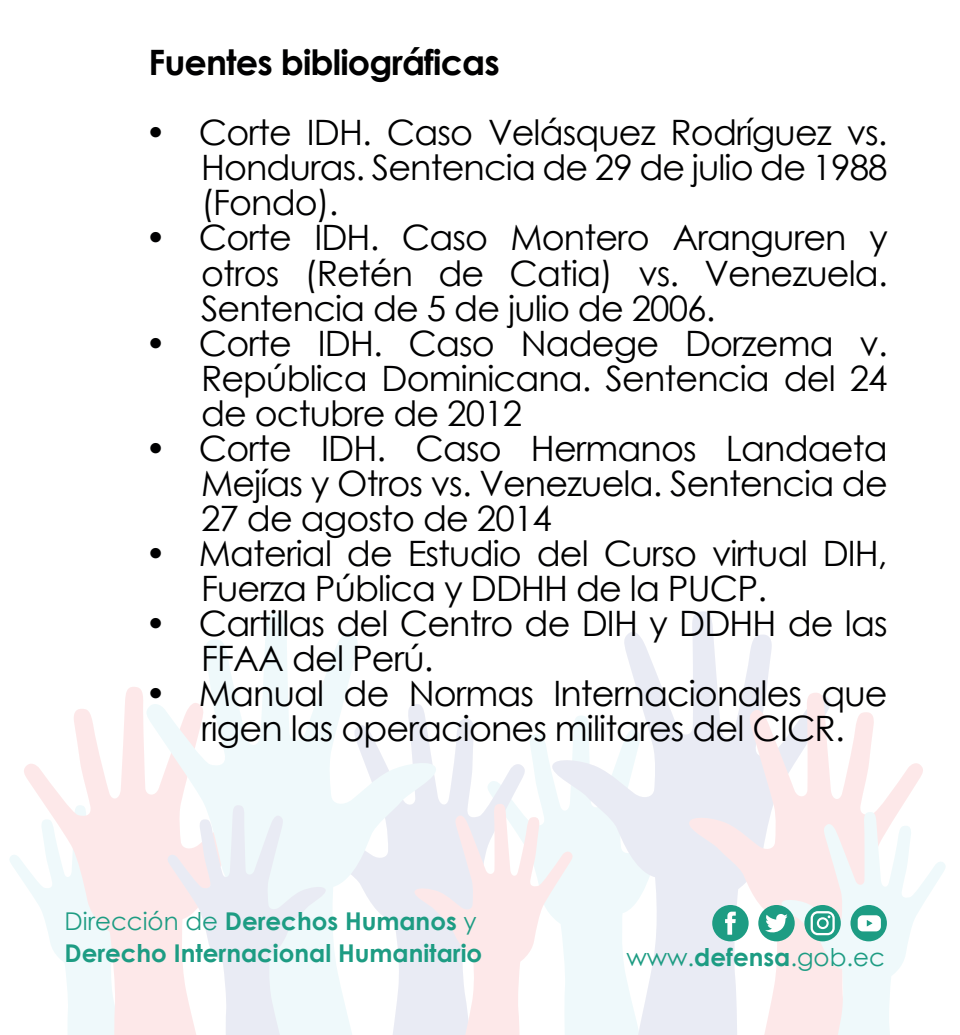
<style>
.page{position:relative;width:960px;height:1035px;background:#fff}
.page>*{position:absolute;margin:0;border:0;box-sizing:border-box;transform-origin:0 0}
.t1{font:35px/35px "Century Gothic";letter-spacing:-.025em;color:#000001;text-align:justify}
.t2{font:700 35px "Century Gothic";letter-spacing:-.025em;color:#000001}
.t3{font:700 24.5px/31.5px "Century Gothic";color:#1d9c83}
.t4{font:24.5px "Century Gothic";color:#1d9c83}
.s1{font-weight:400}
.s2{font-weight:700}
</style>
<div class="page">
<svg style="left:24px;top:687px;width:119px;height:118px"></svg>
<svg style="left:530px;top:734px;width:20px;height:70px"></svg>
<svg style="left:438px;top:719px;width:87px;height:85px"></svg>
<svg style="left:438px;top:804px;width:112px;height:230px"></svg>
<svg style="left:550px;top:611px;width:222px;height:423px"></svg>
<svg style="left:687px;top:692px;width:236px;height:342px"></svg>
<svg style="left:143px;top:614px;width:295px;height:420px"></svg>
<svg style="left:9px;top:805px;width:318px;height:229px"></svg>
<div style="left:758px;top:905px;width:36px;height:36px;background:#1d9c83;border-radius:50%"></div>
<div style="left:712px;top:905px;width:36px;height:36px;background:#1d9c83;border-radius:50%"></div>
<svg style="left:725px;top:911px;width:10px;height:24px"></svg>
<svg style="left:765px;top:812px;width:181px;height:222px"></svg>
<p class="t2" style="left:148px;top:36px;width:353px">Fuentes bibliográficas</p>
<p class="t1" style="left:201px;top:115px;width:688px;text-indent:-56px">• Corte IDH. Caso Velásquez Rodríguez vs.<br>Honduras. Sentencia de 29 de julio de 1988 (Fondo).</p>
<p class="t1" style="left:201px;top:220px;width:688px;text-indent:-56px">• Corte IDH. Caso Montero Aranguren y otros (Retén de Catia) vs. Venezuela.<br>Sentencia de 5 de julio de 2006.</p>
<p class="t1" style="left:201px;top:325px;width:688px;text-indent:-56px">• Corte IDH. Caso Nadege Dorzema v.<br>República Dominicana. Sentencia del 24 de octubre de 2012</p>
<p class="t1" style="left:201px;top:430px;width:688px;text-indent:-56px">• Corte IDH. Caso Hermanos Landaeta Mejías y Otros vs. Venezuela. Sentencia de 27 de agosto de 2014</p>
<p class="t1" style="left:201px;top:535px;width:688px;text-indent:-56px">• Material de Estudio del Curso virtual DIH,<br>Fuerza Pública y DDHH de la PUCP.</p>
<p class="t1" style="left:201px;top:605px;width:688px;text-indent:-56px">• Cartillas del Centro de DIH y DDHH de las<br>FFAA del Perú.</p>
<p class="t1" style="left:145px;top:675px;width:744px;text-align:center">• Manual de Normas Internacionales que rigen las operaciones militares del CICR.</p>
<p class="t3" style="left:65px;top:904px;width:419px"><span class="s1">Dirección de</span> Derechos Humanos <span class="s1">y<br></span>Derecho Internacional Humanitario</p>
<p class="t4" style="left:626px;top:940px;width:260px">www.<span class="s2">defensa</span>.gob.ec</p>
</div>
